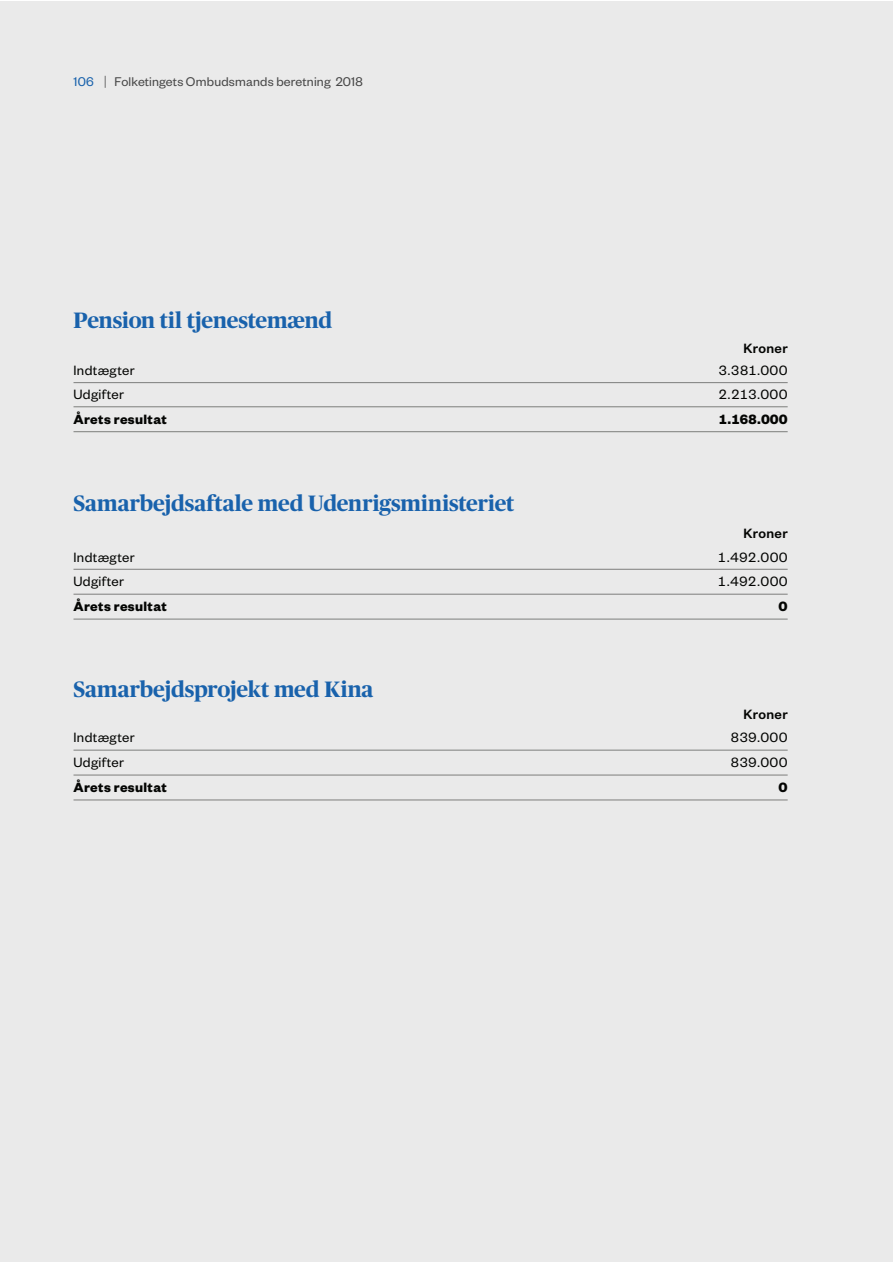
<style>
.page{position:relative;width:893px;height:1263px;background:#fff}
.page>*{position:absolute;margin:0;border:0;box-sizing:border-box;transform-origin:0 0}
.t1{font:22.2px "Publico Headline Bold 3";letter-spacing:-.01em;color:#1962ac}
.t2{font:14.85px "Founders Grotesk Regular 3";letter-spacing:.025em;color:#040503}
.t3{font:14.85px "Founders Grotesk Bold 2";letter-spacing:.025em;color:#040503}
.t4{font:14.85px "Founders Grotesk Medium 2";letter-spacing:.025em;color:#040503}
.t5{font:13.95px "Founders Grotesk Regular 3";letter-spacing:.015em;color:#484848}
.s1{color:#1962ac}
.s2{font-family:"Publico Headline Bold 3"}
</style>
<div class="page">
<div style="left:0;top:1px;width:893px;height:1260px;background:#eaeaea"></div>
<hr style="left:74px;top:382px;width:714px;height:1px;background:#7d7e7c">
<hr style="left:74px;top:406px;width:714px;height:1px;background:#7d7e7c">
<hr style="left:74px;top:569px;width:714px;height:1px;background:#7d7e7c">
<hr style="left:74px;top:594px;width:714px;height:1px;background:#7d7e7c">
<hr style="left:74px;top:750px;width:714px;height:1px;background:#7d7e7c">
<hr style="left:74px;top:775px;width:714px;height:1px;background:#7d7e7c">
<hr style="left:74px;top:800px;width:714px;height:1px;background:#7d7e7c">
<hr style="left:74px;top:431px;width:714px;height:1px;background:#7d7e7c">
<hr style="left:74px;top:619px;width:714px;height:1px;background:#7d7e7c">
<p class="t5" style="left:74px;top:77px;width:291px"><span class="s1">106</span> <span class="s2">|</span> Folketingets Ombudsmands beretning 2018</p>
<h1 class="t1" style="left:74px;top:311px;width:260px">Pension til tjenestemænd</h1>
<p class="t4" style="left:743px;top:343px;width:46px">Kroner</p>
<p class="t2" style="left:73px;top:365px;width:63px">Indtægter</p>
<p class="t2" style="left:718px;top:365px;width:71px">3.381.000</p>
<p class="t2" style="left:73px;top:390px;width:52px">Udgifter</p>
<p class="t2" style="left:718px;top:390px;width:71px">2.213.000</p>
<p class="t3" style="left:73px;top:414px;width:95px">Årets resultat</p>
<p class="t3" style="left:718px;top:414px;width:71px">1.168.000</p>
<h1 class="t1" style="left:74px;top:494px;width:442px">Samarbejdsaftale med Udenrigsministeriet</h1>
<p class="t4" style="left:743px;top:528px;width:46px">Kroner</p>
<p class="t2" style="left:73px;top:552px;width:63px">Indtægter</p>
<p class="t2" style="left:717px;top:552px;width:72px">1.492.000</p>
<p class="t2" style="left:73px;top:577px;width:52px">Udgifter</p>
<p class="t2" style="left:717px;top:577px;width:72px">1.492.000</p>
<p class="t3" style="left:73px;top:602px;width:95px">Årets resultat</p>
<p class="t3" style="left:778px;top:602px;width:11px">0</p>
<h1 class="t1" style="left:74px;top:679px;width:301px">Samarbejdsprojekt med Kina</h1>
<p class="t4" style="left:743px;top:710px;width:46px">Kroner</p>
<p class="t2" style="left:73px;top:733px;width:63px">Indtægter</p>
<p class="t2" style="left:730px;top:733px;width:59px">839.000</p>
<p class="t2" style="left:73px;top:758px;width:52px">Udgifter</p>
<p class="t2" style="left:730px;top:758px;width:59px">839.000</p>
<p class="t3" style="left:73px;top:782px;width:95px">Årets resultat</p>
<p class="t3" style="left:778px;top:782px;width:11px">0</p>
</div>
